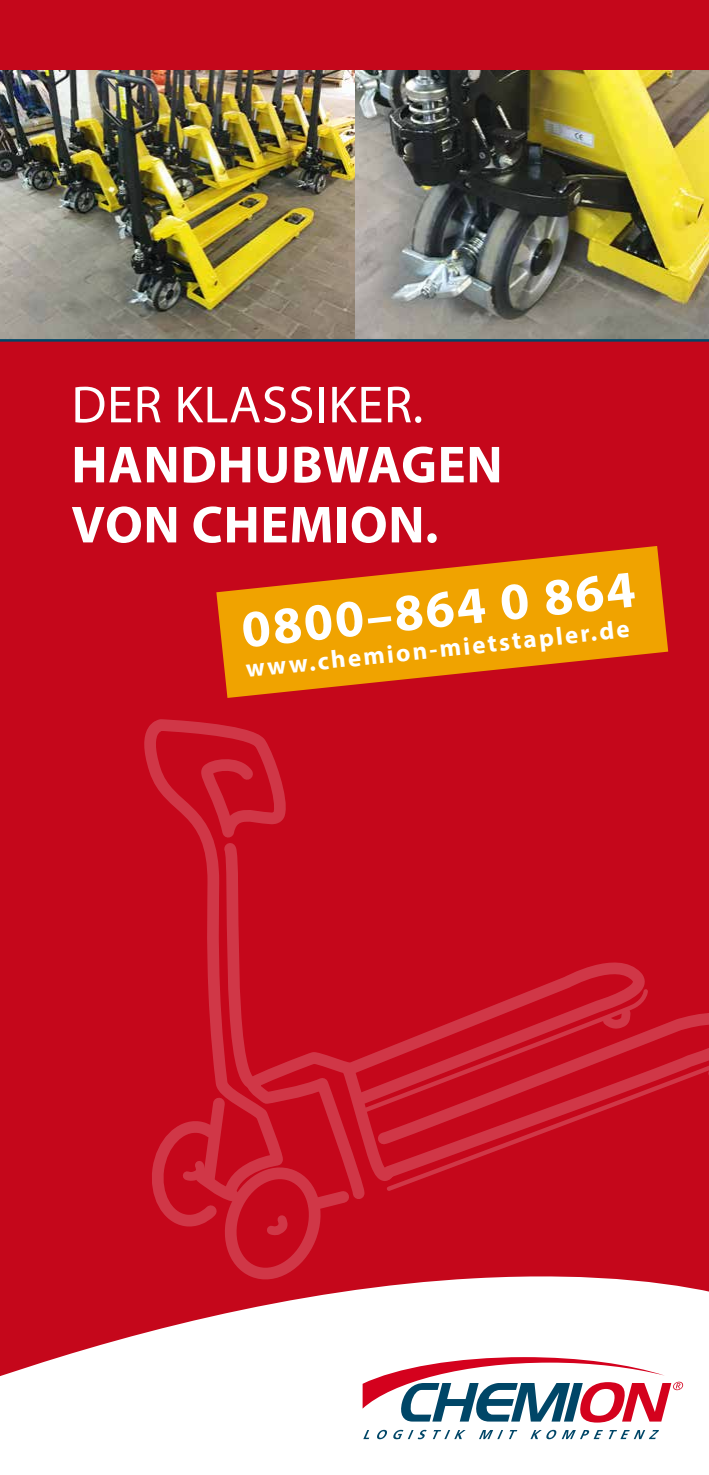
<style>
.page{position:relative;width:709px;height:1475px;background:#fff}
.page>*{position:absolute;margin:0;border:0;box-sizing:border-box;transform-origin:0 0}
.t1{font:700 52.5px/60px "Myriad Pro";letter-spacing:.015em;color:#fff}
.t2{font:52.5px "Myriad Pro";letter-spacing:.015em;color:#fff}
.t3{font:700 25px "Myriad Pro";color:#fff}
</style>
<div class="page">
<div style="left:0;top:0;width:709px;height:1474px;background:#c5071b"></div>
<img style="left:0;top:71px;width:709px;height:268px">
<svg style="left:0;top:1279px;width:709px;height:195px;fill:#fff"></svg>
<hr style="left:0;top:339px;width:709px;height:2px;background:#004667">
<svg style="left:144px;top:719px;width:142px;height:113px"></svg>
<svg style="left:650px;top:1013px;width:59px;height:24px"></svg>
<svg style="left:650px;top:1037px;width:59px;height:56px"></svg>
<svg style="left:152px;top:832px;width:498px;height:447px"></svg>
<div style="left:362px;top:1356px;width:321px;height:82px;background:#fff"></div>
<svg style="left:363px;top:1430px;width:6px;height:8px"></svg>
<svg style="left:377px;top:1429px;width:49px;height:9px"></svg>
<svg style="left:433px;top:1430px;width:32px;height:8px"></svg>
<svg style="left:479px;top:1430px;width:24px;height:8px"></svg>
<svg style="left:509px;top:1430px;width:8px;height:8px"></svg>
<svg style="left:531px;top:1429px;width:128px;height:9px"></svg>
<svg style="left:362px;top:1357px;width:321px;height:65px"></svg>
<svg style="left:216px;top:546px;width:452px;height:151px;fill:#f0a300"></svg>
<p class="t2" style="left:71px;top:372px;width:353px">DER KLASSIKER.</p>
<p class="t1" style="left:71px;top:433px;width:432px">HANDHUBWAGEN<br>VON CHEMION.</p>
<p class="t1" style="left:238px;top:598px;width:397px;rotate:-6deg">0800–864 0 864</p>
<p class="t3" style="left:244px;top:652px;width:387px;rotate:-6deg">www.chemion-mietstapler.de</p>
</div>
